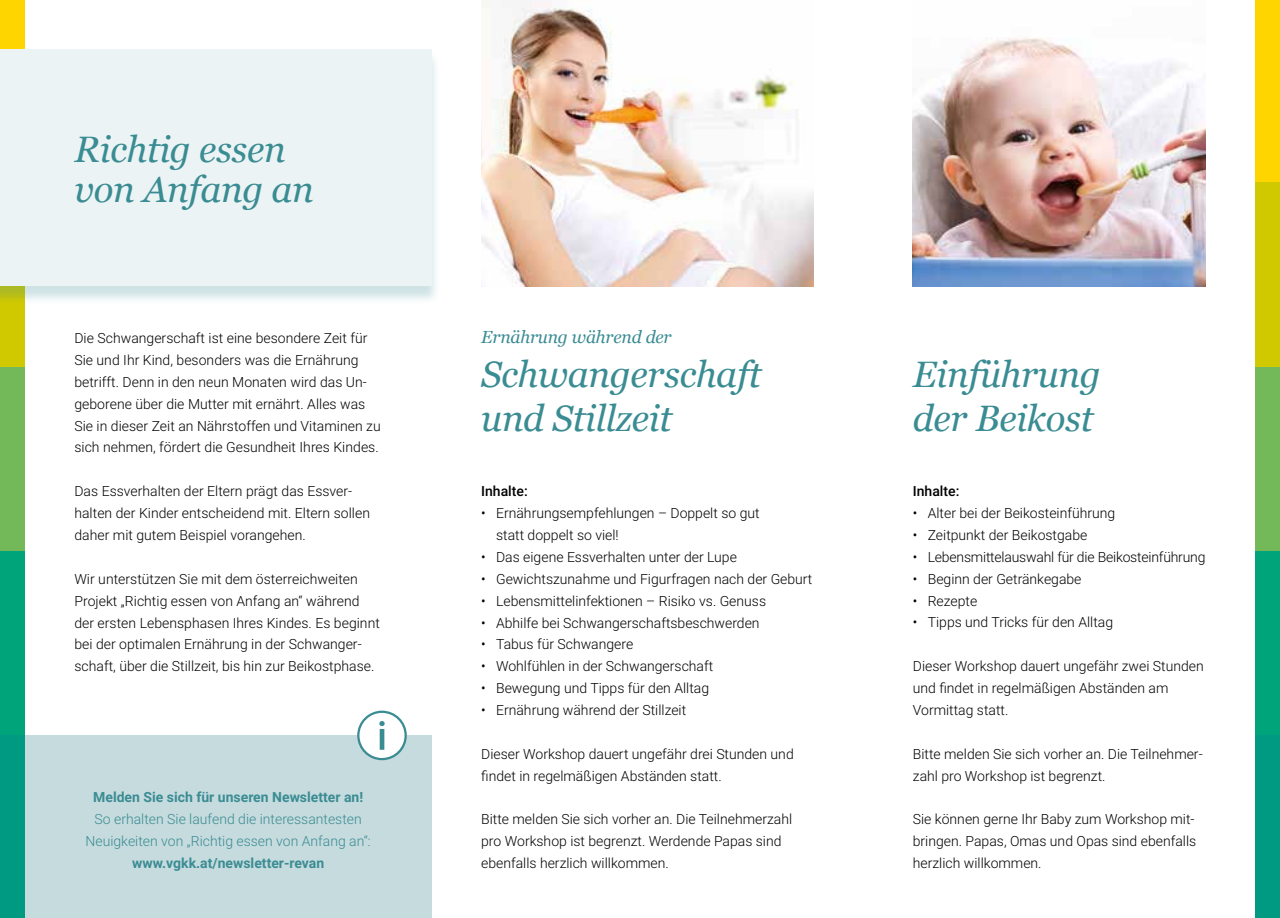
<style>
.page{position:relative;width:1280px;height:918px;background:#fff}
.page>*{position:absolute;margin:0;border:0;box-sizing:border-box;transform-origin:0 0}
.t1{font:italic 36.75px/43.8px "Georgia";letter-spacing:-.01em;color:#3a8c93}
.t2{font:italic 17.5px "Georgia";letter-spacing:-.01em;color:#3a8c93}
.t3{font:300 14px/21.9px "Roboto";color:#000}
.t4{font:300 14px/21.9px "Roboto";color:#3a8c93;text-align:center}
.t5{font:700 14px "Roboto";color:#3a8c93}
.t6{font:500 14px "Roboto";color:#000}
</style>
<div class="page">
<div style="left:0;top:735px;width:432px;height:183px;background:#c6dbde"></div>
<img style="left:481px;top:0;width:333px;height:286px">
<img style="left:913px;top:37px;width:292px;height:249px">
<div style="left:1255px;top:0;width:25px;height:183px;background:#ffd500"></div>
<div style="left:1255px;top:367px;width:25px;height:184px;background:#74b959"></div>
<div style="left:1255px;top:183px;width:25px;height:184px;background:#d1c900"></div>
<div style="left:1255px;top:551px;width:25px;height:184px;background:#00a47a"></div>
<div style="left:1255px;top:735px;width:25px;height:183px;background:#009982"></div>
<div style="left:0;top:0;width:25px;height:183px;background:#ffd500"></div>
<div style="left:0;top:367px;width:25px;height:184px;background:#74b959"></div>
<div style="left:0;top:183px;width:25px;height:184px;background:#d1c900"></div>
<div style="left:0;top:551px;width:25px;height:184px;background:#00a47a"></div>
<div style="left:0;top:735px;width:25px;height:183px;background:#009982"></div>
<div style="left:0;top:51px;width:440px;height:253px;background:#3a8c93;opacity:.25"></div>
<div style="left:0;top:50px;width:432px;height:236px;background:#ecf3f4"></div>
<div style="left:358px;top:712px;width:48px;height:47px;background:#fff;border-radius:50%"></div>
<div style="left:357px;top:710px;width:50px;height:50px;border:2px solid #3a8c93;border-radius:50%"></div>
<svg style="left:379px;top:721px;width:6px;height:29px"></svg>
<h1 class="t1" style="left:74px;top:129px;width:241px;line-height:40.2px">Richtig essen von Anfang an</h1>
<p class="t3" style="left:74px;top:327px;width:308px">Die Schwangerschaft ist eine besondere Zeit für Sie und Ihr Kind, besonders was die Ernährung betrifft. Denn in den neun Monaten wird das Un&shy;geborene über die Mutter mit ernährt. Alles was Sie in dieser Zeit an Nährstoffen und Vitaminen zu sich nehmen, fördert die Gesundheit Ihres Kindes.</p>
<p class="t3" style="left:74px;top:480px;width:297px">Das Essverhalten der Eltern prägt das Essver&shy;halten der Kinder entscheidend mit. Eltern sollen daher mit gutem Beispiel vorangehen.</p>
<p class="t3" style="left:74px;top:567px;width:307px">Wir unterstützen Sie mit dem österreichweiten Projekt „Richtig essen von Anfang an“ während der ersten Lebensphasen Ihres Kindes. Es beginnt bei der optimalen Ernährung in der Schwanger&shy;schaft, über die Stillzeit, bis hin zur Beikostphase.</p>
<p class="t5" style="left:93px;top:787px;width:272px">Melden Sie sich für unseren Newsletter an!</p>
<p class="t4" style="left:86px;top:808px;width:287px">So erhalten Sie laufend die interessantesten<br>Neuigkeiten von „Richtig essen von Anfang an“:</p>
<p class="t5" style="left:132px;top:853px;width:194px">www.vgkk.at/newsletter-revan</p>
<p class="t2" style="left:481px;top:326px;width:192px">Ernährung während der</p>
<h1 class="t1" style="left:481px;top:353px;width:282px">Schwangerschaft und Stillzeit</h1>
<h1 class="t1" style="left:913px;top:353px;width:189px">Einführung der Beikost</h1>
<p class="t6" style="left:481px;top:481px;width:48px">Inhalte:</p>
<p class="t3" style="left:496px;top:502px;width:265px;text-indent:-15px">• Ernährungsempfehlungen – Doppelt so gut statt doppelt so viel!</p>
<p class="t3" style="left:481px;top:545px;width:257px">• Das eigene Essverhalten unter der Lupe</p>
<p class="t3" style="left:481px;top:567px;width:333px">• Gewichtszunahme und Figurfragen nach der Geburt</p>
<p class="t3" style="left:481px;top:589px;width:286px">• Lebensmittelinfektionen – Risiko vs. Genuss</p>
<p class="t3" style="left:481px;top:611px;width:280px">• Abhilfe bei Schwangerschaftsbeschwerden</p>
<p class="t3" style="left:481px;top:633px;width:154px">• Tabus für Schwangere</p>
<p class="t3" style="left:481px;top:655px;width:233px">• Wohlfühlen in der Schwangerschaft</p>
<p class="t3" style="left:481px;top:677px;width:229px">• Bewegung und Tipps für den Alltag</p>
<p class="t3" style="left:481px;top:698px;width:207px">• Ernährung während der Stillzeit</p>
<p class="t3" style="left:481px;top:742px;width:314px">Dieser Workshop dauert ungefähr drei Stunden und findet in regelmäßigen Abständen statt.</p>
<p class="t3" style="left:481px;top:808px;width:312px">Bitte melden Sie sich vorher an. Die Teilnehmerzahl pro Workshop ist begrenzt. Werdende Papas sind ebenfalls herzlich willkommen.</p>
<p class="t6" style="left:913px;top:481px;width:48px">Inhalte:</p>
<p class="t3" style="left:913px;top:501px;width:204px">• Alter bei der Beikosteinführung</p>
<p class="t3" style="left:913px;top:523px;width:176px">• Zeitpunkt der Beikostgabe</p>
<p class="t3" style="left:913px;top:545px;width:294px">• Lebensmittelauswahl für die Beikosteinführung</p>
<p class="t3" style="left:913px;top:567px;width:170px">• Beginn der Getränkegabe</p>
<p class="t3" style="left:913px;top:589px;width:66px">• Rezepte</p>
<p class="t3" style="left:913px;top:611px;width:202px">• Tipps und Tricks für den Alltag</p>
<p class="t3" style="left:913px;top:655px;width:292px">Dieser Workshop dauert ungefähr zwei Stunden und findet in regelmäßigen Abständen am<br>Vormittag statt.</p>
<p class="t3" style="left:913px;top:742px;width:291px">Bitte melden Sie sich vorher an. Die Teilnehmer&shy;zahl pro Workshop ist begrenzt.</p>
<p class="t3" style="left:913px;top:808px;width:285px;text-align:justify">Sie können gerne Ihr Baby zum Workshop mit&shy;bringen. Papas, Omas und Opas sind ebenfalls herzlich willkommen.</p>
</div>
